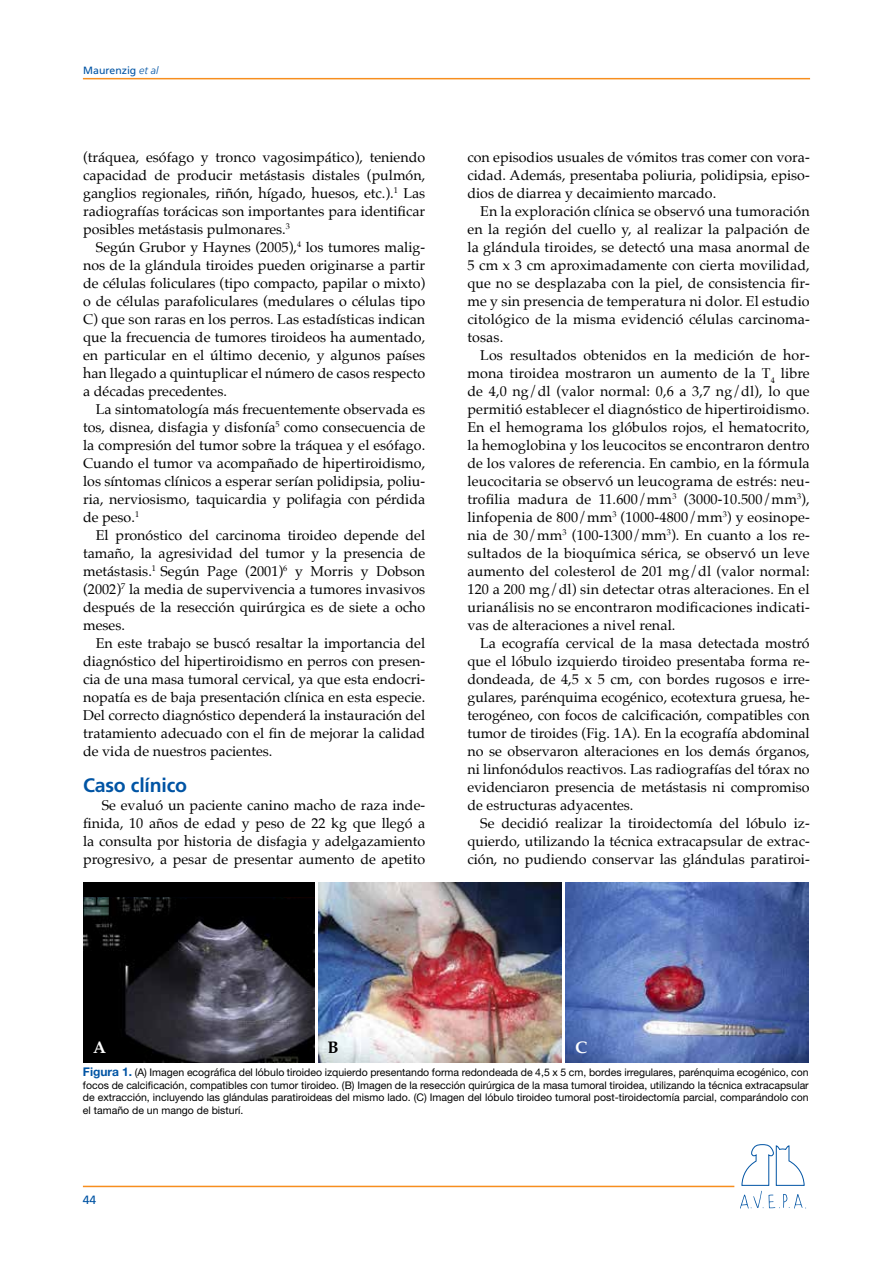
<style>
.page{position:relative;width:893px;height:1263px;background:#fff}
.page>*{position:absolute;margin:0;border:0;box-sizing:border-box;transform-origin:0 0}
.t1{font:700 19.5px "Frutiger";letter-spacing:-.01em;color:#0054a4}
.t2{font:700 16.8px "Palatino";color:#fff}
.t3{font:700 16.8px "Palatino";color:#000}
.t4{font:14.25px/18px "Palatino";color:#000;text-align:justify}
.t5{font:12px "Frutiger";color:#0054a4}
.t6{font:10.5px/12.6px "Helvetica Neue LT Std";color:#000;text-align:justify}
.t7{font:10.5px "Frutiger";color:#0054a4}
.s1{font-weight:300;font-style:italic}
.s2{font-weight:700;font-size:12px;color:#0054a4}
</style>
<div class="page">
<hr style="left:83px;top:1186px;width:651px;height:1px;background:#f78e1e">
<hr style="left:83px;top:78px;width:727px;height:1px;background:#f78e1e">
<svg style="left:740px;top:1144px;width:66px;height:65px"></svg>
<img style="left:565px;top:882px;width:243px;height:181px">
<img style="left:318px;top:882px;width:243px;height:181px">
<img style="left:83px;top:896px;width:231px;height:167px">
<div style="left:83px;top:882px;width:231px;height:14px;background:#000"></div>
<p class="t7" style="left:83px;top:64px;width:77px">Maurenzig <span class="s1">et al</span></p>
<p class="t4" style="left:83px;top:148px;width:344px">(tráquea, esófago y tronco vagosimpático), teniendo capacidad de producir metástasis distales (pulmón, ganglios regionales, riñón, hígado, huesos, etc.).<sup>1</sup> Las radiografías torácicas son importantes para identificar posibles metástasis pulmonares.<sup>3</sup></p>
<p class="t4" style="left:83px;top:238px;width:344px;text-indent:13px">Según Grubor y Haynes (2005),<sup>4</sup> los tumores malig&shy;nos de la glándula tiroides pueden originarse a partir de células foliculares (tipo compacto, papilar o mixto) o de células parafoliculares (medulares o células tipo C) que son raras en los perros. Las estadísticas indican que la frecuencia de tumores tiroideos ha aumentado, en particular en el último decenio, y algunos países han llegado a quintuplicar el número de casos respecto a décadas precedentes.</p>
<p class="t4" style="left:83px;top:400px;width:344px;text-indent:13px">La sintomatología más frecuentemente observada es tos, disnea, disfagia y disfonía<sup>5</sup> como consecuencia de la compresión del tumor sobre la tráquea y el esófago.<br>Cuando el tumor va acompañado de hipertiroidismo, los síntomas clínicos a esperar serían polidipsia, poliu&shy;ria, nerviosismo, taquicardia y polifagia con pérdida de peso.<sup>1</sup></p>
<p class="t4" style="left:83px;top:526px;width:344px;text-indent:13px">El pronóstico del carcinoma tiroideo depende del tamaño, la agresividad del tumor y la presencia de metástasis.<sup>1</sup> Según Page (2001)<sup>6</sup> y Morris y Dobson (2002)<sup>7</sup> la media de supervivencia a tumores invasivos después de la resección quirúrgica es de siete a ocho meses.</p>
<p class="t4" style="left:83px;top:634px;width:344px;text-indent:13px">En este trabajo se buscó resaltar la importancia del diagnóstico del hipertiroidismo en perros con presen&shy;cia de una masa tumoral cervical, ya que esta endocri&shy;nopatía es de baja presentación clínica en esta especie.<br>Del correcto diagnóstico dependerá la instauración del tratamiento adecuado con el fin de mejorar la calidad de vida de nuestros pacientes.</p>
<h1 class="t1" style="left:83px;top:774px;width:106px">Caso clínico</h1>
<p class="t4" style="left:83px;top:796px;width:344px;text-indent:19px">Se evaluó un paciente canino macho de raza inde&shy;finida, 10 años de edad y peso de 22 kg que llegó a la consulta por historia de disfagia y adelgazamiento progresivo, a pesar de presentar aumento de apetito</p>
<p class="t4" style="left:467px;top:148px;width:344px">con episodios usuales de vómitos tras comer con vora&shy;cidad. Además, presentaba poliuria, polidipsia, episo&shy;dios de diarrea y decaimiento marcado.</p>
<p class="t4" style="left:467px;top:202px;width:344px;text-indent:13px">En la exploración clínica se observó una tumoración en la región del cuello y, al realizar la palpación de la glándula tiroides, se detectó una masa anormal de 5 cm x 3 cm aproximadamente con cierta movilidad, que no se desplazaba con la piel, de consistencia fir&shy;me y sin presencia de temperatura ni dolor. El estudio citológico de la misma evidenció células carcinoma&shy;tosas.</p>
<p class="t4" style="left:467px;top:346px;width:344px;text-indent:13px">Los resultados obtenidos en la medición de hor&shy;mona tiroidea mostraron un aumento de la T<sub>4</sub> libre de 4,0 ng/dl (valor normal: 0,6 a 3,7 ng/dl), lo que permitió establecer el diagnóstico de hipertiroidismo.<br>En el hemograma los glóbulos rojos, el hematocrito, la hemoglobina y los leucocitos se encontraron dentro de los valores de referencia. En cambio, en la fórmula leucocitaria se observó un leucograma de estrés: neu&shy;trofilia madura de 11.600/mm<sup>3</sup> (3000-10.500/mm<sup>3</sup>), linfopenia de 800/mm<sup>3</sup> (1000-4800/mm<sup>3</sup>) y eosinope&shy;nia de 30/mm<sup>3</sup> (100-1300/mm<sup>3</sup>). En cuanto a los re&shy;sultados de la bioquímica sérica, se observó un leve aumento del colesterol de 201 mg/dl (valor normal:<br>120 a 200 mg/dl) sin detectar otras alteraciones. En el urianálisis no se encontraron modificaciones indicati&shy;vas de alteraciones a nivel renal.</p>
<p class="t4" style="left:467px;top:634px;width:344px;text-indent:13px">La ecografía cervical de la masa detectada mostró que el lóbulo izquierdo tiroideo presentaba forma re&shy;dondeada, de 4,5 x 5 cm, con bordes rugosos e irre&shy;gulares, parénquima ecogénico, ecotextura gruesa, he&shy;terogéneo, con focos de calcificación, compatibles con tumor de tiroides (Fig. 1A). En la ecografía abdominal no se observaron alteraciones en los demás órganos, ni linfonódulos reactivos. Las radiografías del tórax no evidenciaron presencia de metástasis ni compromiso de estructuras adyacentes.</p>
<p class="t4" style="left:467px;top:814px;width:344px;text-indent:13px">Se decidió realizar la tiroidectomía del lóbulo iz&shy;quierdo, utilizando la técnica extracapsular de extrac&shy;ción, no pudiendo conservar las glándulas paratiroi-</p>
<p class="t3" style="left:327px;top:1032px;width:13px">B</p>
<p class="t2" style="left:575px;top:1032px;width:14px">C</p>
<p class="t6" style="left:83px;top:1066px;width:727px"><span class="s2">Figura 1.</span> (A) Imagen ecográfica del lóbulo tiroideo izquierdo presentando forma redondeada de 4,5 x 5 cm, bordes irregulares, parénquima ecogénico, con focos de calcificación, compatibles con tumor tiroideo. (B) Imagen de la resección quirúrgica de la masa tumoral tiroidea, utilizando la técnica extracapsular de extracción, incluyendo las glándulas paratiroideas del mismo lado. (C) Imagen del lóbulo tiroideo tumoral post-tiroidectomía parcial, comparándolo con el tamaño de un mango de bisturí.</p>
<p class="t2" style="left:93px;top:1032px;width:15px">A</p>
<p class="t5" style="left:83px;top:1193px;width:15px">44</p>
</div>
